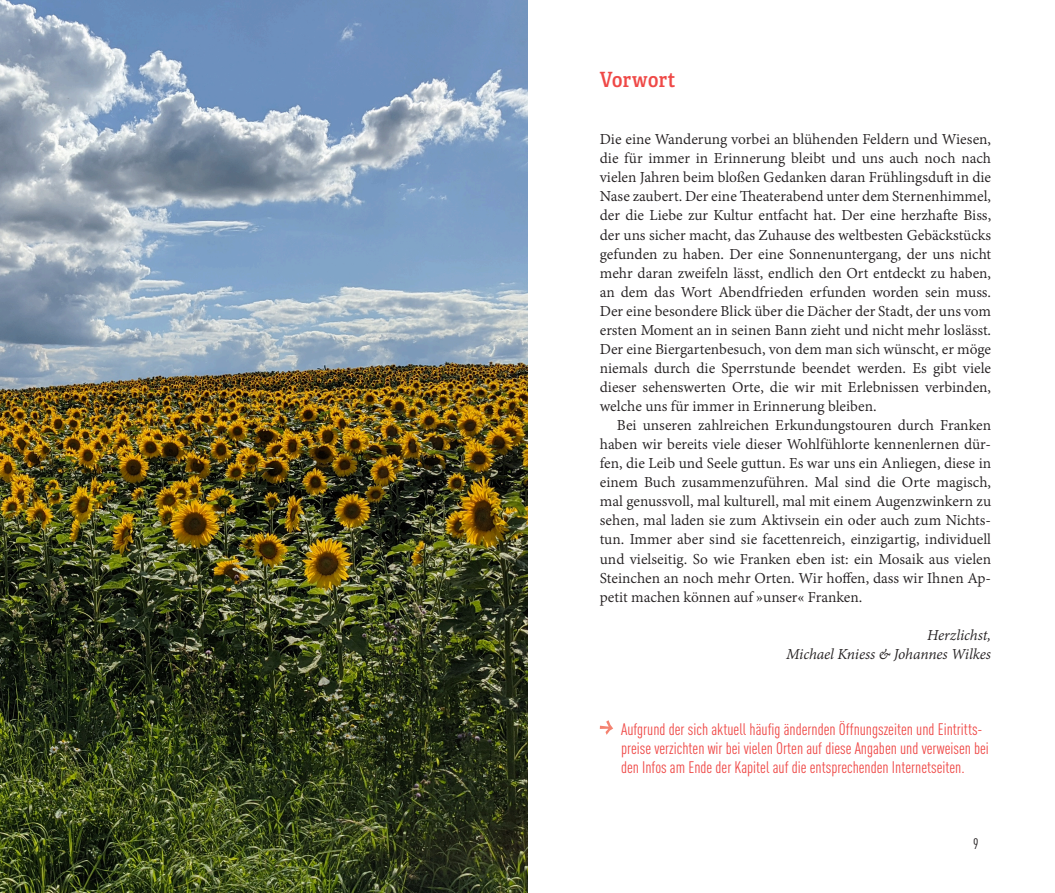
<style>
.page{position:relative;width:1055px;height:893px;background:#fff}
.page>*{position:absolute;margin:0;border:0;box-sizing:border-box;transform-origin:0 0}
.t1{font:600 21px "Adelle Condensed";letter-spacing:.02em;color:#ef4947}
.t2{font:16.5px/19px "Adobe Devanagari";color:#231f20;text-align:justify}
.t3{font:condensed 16.5px/19px "DINOT";color:#ef4947}
.t4{font:italic 16.5px/19px "Adobe Devanagari";letter-spacing:-.01em;color:#231f20;text-align:right}
.t5{font:condensed 15px "DINOT";color:#231f20}
</style>
<div class="page">
<svg style="left:600px;top:720px;width:13px;height:15px"></svg>
<img style="left:0;top:0;width:527px;height:893px">
<p class="t1" style="left:600px;top:67px;width:77px">Vorwort</p>
<p class="t2" style="left:600px;top:131px;width:393px">Die eine Wanderung vorbei an blühenden Feldern und Wiesen, die für immer in Erinnerung bleibt und uns auch noch nach vielen Jahren beim bloßen Gedanken daran Frühlingsduft in die Nase zaubert. Der eine Theaterabend unter dem Sternenhimmel, der die Liebe zur Kultur entfacht hat. Der eine herzhafte Biss, der uns sicher macht, das Zuhause des weltbesten Gebäckstücks gefunden zu haben. Der eine Sonnenuntergang, der uns nicht mehr daran zweifeln lässt, endlich den Ort entdeckt zu haben, an dem das Wort Abendfrieden erfunden worden sein muss.<br>Der eine besondere Blick über die Dächer der Stadt, der uns vom ersten Moment an in seinen Bann zieht und nicht mehr loslässt.<br>Der eine Biergartenbesuch, von dem man sich wünscht, er möge niemals durch die Sperrstunde beendet werden. Es gibt viele dieser sehenswerten Orte, die wir mit Erlebnissen verbinden, welche uns für immer in Erinnerung bleiben.</p>
<p class="t2" style="left:600px;top:417px;width:393px;text-indent:17px">Bei unseren zahlreichen Erkundungstouren durch Franken haben wir bereits viele dieser Wohlfühlorte kennenlernen dür&shy;fen, die Leib und Seele guttun. Es war uns ein Anliegen, diese in einem Buch zusammenzuführen. Mal sind die Orte magisch, mal genussvoll, mal kulturell, mal mit einem Augenzwinkern zu sehen, mal laden sie zum Aktivsein ein oder auch zum Nichts&shy;tun. Immer aber sind sie facettenreich, einzigartig, individuell und vielseitig. So wie Franken eben ist: ein Mosaik aus vielen Steinchen an noch mehr Orten. Wir hoffen, dass wir Ihnen Ap&shy;petit machen können auf »unser« Franken.</p>
<p class="t4" style="left:786px;top:627px;width:206px">Herzlichst,<br>Michael Kniess &amp; Johannes Wilkes</p>
<p class="t3" style="left:621px;top:719px;width:369px">Aufgrund der sich aktuell häufig ändernden Öffnungszeiten und Eintritts&shy;preise verzichten wir bei vielen Orten auf diese Angaben und verweisen bei den Infos am Ende der Kapitel auf die entsprechenden Internetseiten.</p>
<p class="t5" style="left:973px;top:835px;width:7px">9</p>
</div>
